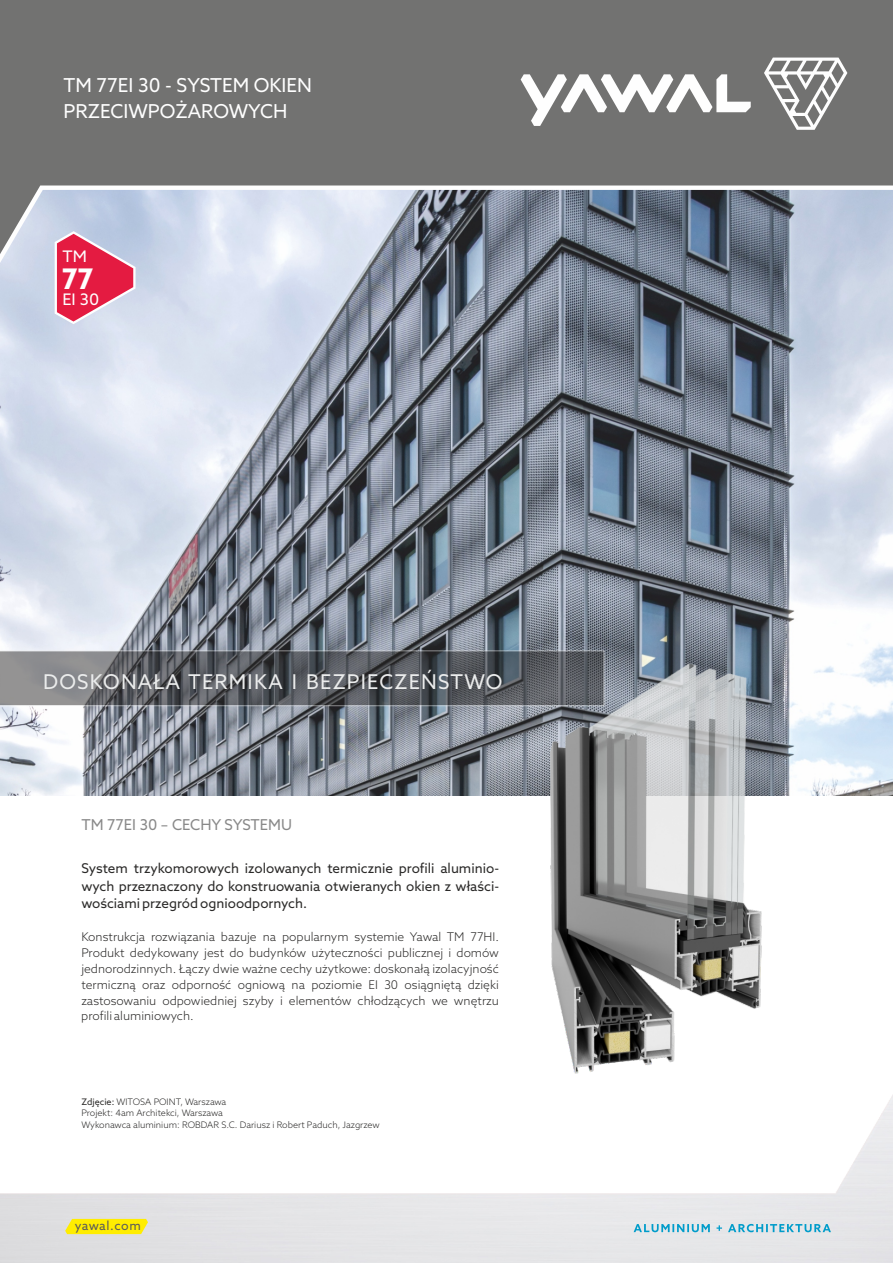
<style>
.page{position:relative;width:893px;height:1263px;background:#fff}
.page>*{position:absolute;margin:0;border:0;box-sizing:border-box;transform-origin:0 0}
.t1{font:700 28.35px "Azo Sans";color:#fefefe}
.t2{font:20.4px "Azo Sans";letter-spacing:.06em;color:#ebecec}
.t3{font:19.2px/25.8px "Azo Sans";color:#fefefe}
.t4{font:15.9px "Azo Sans";color:#fefefe;scale:1.04 1}
.t5{font:15px "Azo Sans";color:#898989}
.t6{font:13.5px/18px "Azo Sans";color:#2b2a29;text-align:justify}
.t7{font:12.45px "Azo Sans";letter-spacing:.035em;color:#5b5b5b}
.t8{font:300 12px/15.9px "Azo Sans";color:#2b2a29;text-align:justify}
.t9{font:300 9px/12px "Azo Sans";color:#2b2a29}
.s1{font-weight:400}
</style>
<div class="page">
<img style="left:0;top:285px;width:893px;height:510px">
<svg style="left:0;top:276px;width:893px;height:9px;background:#9da6b6"></svg>
<svg style="left:0;top:0;width:893px;height:276px;background:#82868a"></svg>
<svg style="left:521px;top:74px;width:230px;height:52px"></svg>
<svg style="left:764px;top:58px;width:83px;height:72px"></svg>
<svg style="left:0;top:650px;width:530px;height:56px;background:#606267"></svg>
<svg style="left:634px;top:1224px;width:197px;height:8px;background:#8dc9dc"></svg>
<svg style="left:65px;top:1219px;width:83px;height:15px"></svg>
<svg style="left:55px;top:231px;width:81px;height:93px;background:#dc6886"></svg>
<img style="left:530px;top:649px;width:252px;height:425px">
<h3 class="t3" style="left:63px;top:74px;width:250px">TM 77EI 30 - SYSTEM OKIEN<br>PRZECIWPOŻAROWYCH</h3>
<h3 class="t4" style="left:63px;top:250px;width:25px">TM</h3>
<h3 class="t4" style="left:63px;top:293px;width:37px">EI 30</h3>
<h1 class="t1" style="left:62px;top:267px;width:33px">77</h1>
<h2 class="t2" style="left:43px;top:673px;width:461px">DOSKONAŁA TERMIKA I BEZPIECZEŃSTWO</h2>
<p class="t5" style="left:81px;top:818px;width:212px">TM 77EI 30 – CECHY SYSTEMU</p>
<p class="t6" style="left:81px;top:860px;width:419px">System trzykomorowych izolowanych termicznie profili aluminio&shy;wych przeznaczony do konstruowania otwieranych okien z właści&shy;wościami przegród ognioodpornych.</p>
<p class="t8" style="left:81px;top:929px;width:419px">Konstrukcja rozwiązania bazuje na popularnym systemie Yawal TM 77HI.<br>Produkt dedykowany jest do budynków użyteczności publicznej i domów jednorodzinnych. Łączy dwie ważne cechy użytkowe: doskonałą izolacyjność termiczną oraz odporność ogniową na poziomie EI 30 osiągniętą dzięki zastosowaniu odpowiedniej szyby i elementów chłodzących we wnętrzu profili aluminiowych.</p>
<p class="t9" style="left:81px;top:1096px;width:300px"><span class="s1">Zdjęcie:</span> WITOSA POINT, Warszawa<br>Projekt: 4am Architekci, Warszawa<br>Wykonawca aluminium: ROBDAR S.C. Dariusz i Robert Paduch, Jazgrzew</p>
<p class="t7" style="left:75px;top:1220px;width:68px">yawal.com</p>
</div>
